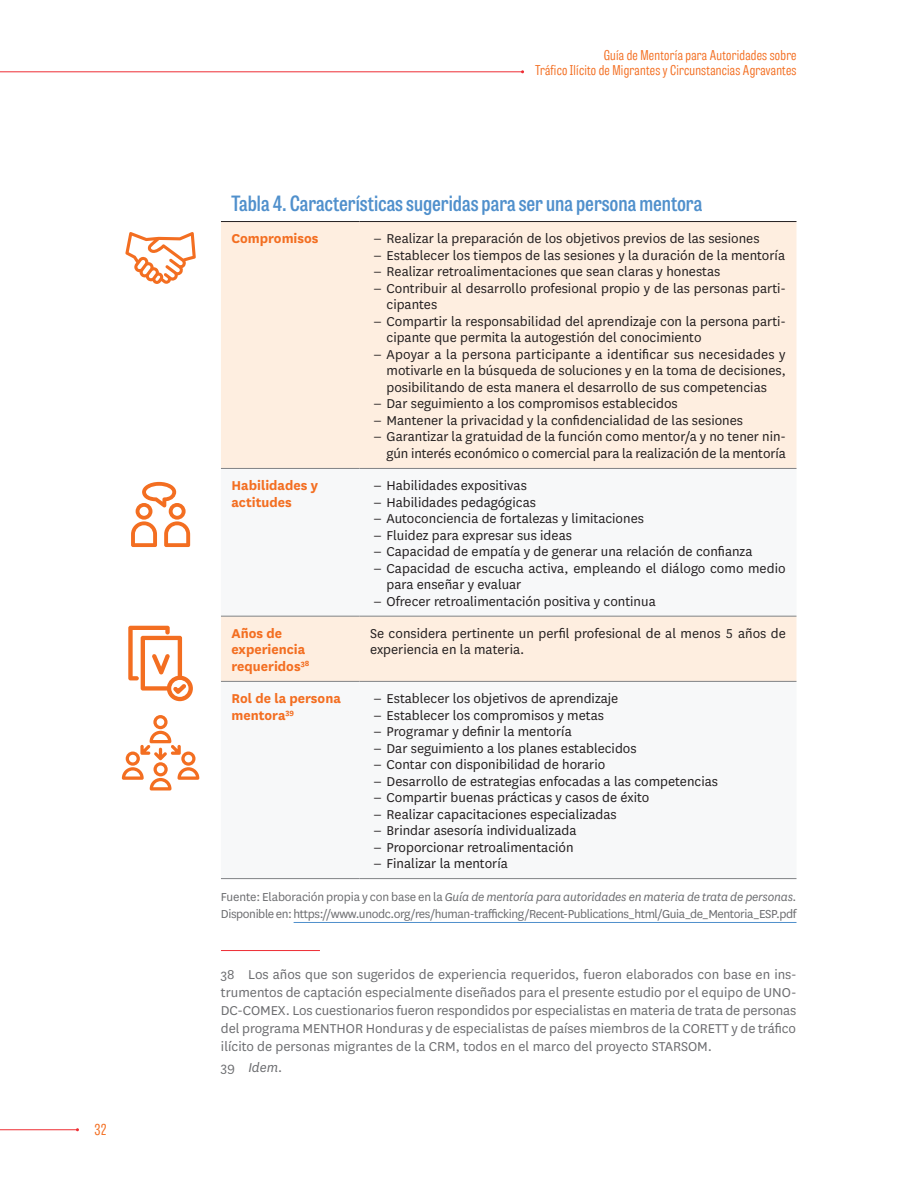
<style>
.page{position:relative;width:918px;height:1188px;background:#fff}
.page>*{position:absolute;margin:0;border:0;box-sizing:border-box;transform-origin:0 0}
.Tabla_Titulo{font:600 21px "Tablet Gothic Condensed";color:#5090cc}
.Tabla_texto{font:15px/16.5px "National";color:#231f20}
.Nota_pie{font:15px/18px "National";color:#6c6d70;text-align:justify}
.Tabla_texto_izquierd{font:700 15px/16.5px "National";color:#f36e21}
.Nota_pie-2{font:italic 15px "National";color:#6c6d70}
.t1{font:15px "Tablet Gothic Comp Lt";color:#f36e21;scale:1.09 1}
.Fuente{font:13.5px/16.5px "National";letter-spacing:-.03em;color:#6c6d70}
.t2{font:13.5px/15px "Tablet Gothic Comp Lt";letter-spacing:.02em;color:#f36e21;text-align:right;scale:1.09 1}
.s1{font-style:italic}
.s2{font-style:normal}
</style>
<div class="page">
<hr style="left:0;top:1129px;width:77px;height:1px;background:#ee2e33">
<hr style="left:0;top:71px;width:523px;height:1px;background:#ee2d34">
<hr style="left:294px;top:922px;width:502px;height:1px;background:#5090cc">
<div style="left:221px;top:222px;width:575px;height:246px;background:#feeee0"></div>
<div style="left:221px;top:615px;width:575px;height:66px;background:#feeee0"></div>
<hr style="left:221px;top:468px;width:139px;height:1px;background:#808285">
<hr style="left:360px;top:468px;width:436px;height:1px;background:#808285">
<hr style="left:221px;top:616px;width:139px;height:1px;background:#808285">
<hr style="left:360px;top:616px;width:436px;height:1px;background:#808285">
<hr style="left:221px;top:681px;width:139px;height:1px;background:#808285">
<hr style="left:360px;top:681px;width:436px;height:1px;background:#808285">
<hr style="left:221px;top:878px;width:139px;height:1px;background:#808285">
<hr style="left:360px;top:878px;width:436px;height:1px;background:#808285">
<hr style="left:221px;top:221px;width:139px;height:1px;background:#231f20">
<hr style="left:360px;top:221px;width:436px;height:1px;background:#231f20">
<hr style="left:221px;top:950px;width:99px;height:1px;background:#ee2d34">
<svg style="left:125px;top:232px;width:71px;height:52px"></svg>
<svg style="left:122px;top:715px;width:77px;height:76px"></svg>
<svg style="left:131px;top:482px;width:59px;height:65px"></svg>
<svg style="left:128px;top:626px;width:65px;height:75px"></svg>
<p class="t1" style="left:95px;top:1120px;width:13px">32</p>
<p class="t2" style="left:535px;top:48px;width:241px">Guía de Mentoría para Autoridades sobre<br>Tráfico Ilícito de Migrantes y Circunstancias Agravantes</p>
<p class="Tabla_Titulo" style="left:231px;top:189px;width:472px">Tabla 4. Características sugeridas para ser una persona mentora</p>
<p class="Tabla_texto_izquierd" style="left:231px;top:230px;width:89px">Compromisos</p>
<p class="Tabla_texto" style="left:373px;top:230px;width:388px">‒ Realizar la preparación de los objetivos previos de las sesiones</p>
<p class="Tabla_texto" style="left:373px;top:246px;width:414px">‒ Establecer los tiempos de las sesiones y la duración de la mentoría</p>
<p class="Tabla_texto" style="left:373px;top:263px;width:349px">‒ Realizar retroalimentaciones que sean claras y honestas</p>
<p class="Tabla_texto" style="left:387px;top:279px;width:401px;text-indent:-14px">‒ Contribuir al desarrollo profesional propio y de las personas parti&shy;cipantes</p>
<p class="Tabla_texto" style="left:387px;top:312px;width:401px;text-indent:-14px">‒ Compartir la responsabilidad del aprendizaje con la persona parti&shy;cipante que permita la autogestión del conocimiento</p>
<p class="Tabla_texto" style="left:387px;top:345px;width:401px;text-align:justify;text-indent:-14px">‒ Apoyar a la persona participante a identificar sus necesidades y motivarle en la búsqueda de soluciones y en la toma de decisiones, posibilitando de esta manera el desarrollo de sus competencias</p>
<p class="Tabla_texto" style="left:373px;top:395px;width:306px">‒ Dar seguimiento a los compromisos establecidos</p>
<p class="Tabla_texto" style="left:373px;top:411px;width:372px">‒ Mantener la privacidad y la confidencialidad de las sesiones</p>
<p class="Tabla_texto" style="left:373px;top:428px;width:414px;text-align:right">‒ Garantizar la gratuidad de la función como mentor/a y no tener nin&shy;gún interés económico o comercial para la realización de la mentoría</p>
<p class="Tabla_texto_izquierd" style="left:231px;top:476px;width:88px">Habilidades y actitudes</p>
<p class="Tabla_texto" style="left:373px;top:477px;width:155px">‒ Habilidades expositivas</p>
<p class="Tabla_texto" style="left:373px;top:493px;width:164px">‒ Habilidades pedagógicas</p>
<p class="Tabla_texto" style="left:373px;top:510px;width:272px">‒ Autoconciencia de fortalezas y limitaciones</p>
<p class="Tabla_texto" style="left:373px;top:526px;width:200px">‒ Fluidez para expresar sus ideas</p>
<p class="Tabla_texto" style="left:373px;top:543px;width:381px">‒ Capacidad de empatía y de generar una relación de confianza</p>
<p class="Tabla_texto" style="left:387px;top:559px;width:401px;text-indent:-14px">‒ Capacidad de escucha activa, empleando el diálogo como medio para enseñar y evaluar</p>
<p class="Tabla_texto" style="left:373px;top:592px;width:284px">‒ Ofrecer retroalimentación positiva y continua</p>
<p class="Tabla_texto_izquierd" style="left:231px;top:624px;width:79px">Años de experiencia requeridos<sup>38</sup></p>
<p class="Tabla_texto" style="left:370px;top:624px;width:417px">Se considera pertinente un perfil profesional de al menos 5 años de experiencia en la materia.</p>
<p class="Tabla_texto_izquierd" style="left:231px;top:689px;width:111px">Rol de la persona mentora<sup>39</sup></p>
<p class="Tabla_texto" style="left:373px;top:690px;width:247px">‒ Establecer los objetivos de aprendizaje</p>
<p class="Tabla_texto" style="left:373px;top:706px;width:232px">‒ Establecer los compromisos y metas</p>
<p class="Tabla_texto" style="left:373px;top:723px;width:200px">‒ Programar y definir la mentoría</p>
<p class="Tabla_texto" style="left:373px;top:739px;width:265px">‒ Dar seguimiento a los planes establecidos</p>
<p class="Tabla_texto" style="left:373px;top:756px;width:234px">‒ Contar con disponibilidad de horario</p>
<p class="Tabla_texto" style="left:373px;top:772px;width:346px">‒ Desarrollo de estrategias enfocadas a las competencias</p>
<p class="Tabla_texto" style="left:373px;top:789px;width:278px">‒ Compartir buenas prácticas y casos de éxito</p>
<p class="Tabla_texto" style="left:373px;top:805px;width:245px">‒ Realizar capacitaciones especializadas</p>
<p class="Tabla_texto" style="left:373px;top:822px;width:205px">‒ Brindar asesoría individualizada</p>
<p class="Tabla_texto" style="left:373px;top:838px;width:202px">‒ Proporcionar retroalimentación</p>
<p class="Tabla_texto" style="left:373px;top:855px;width:136px">‒ Finalizar la mentoría</p>
<p class="Fuente" style="left:221px;top:889px;width:577px">Fuente: Elaboración propia y con base en la <span class="s1">Guía de mentoría para autoridades en materia de trata de personas</span>.<br>Disponible en: https://www.unodc.org/res/human-trafficking/Recent-Publications_html/Guia_de_Mentoria_ESP.pdf</p>
<p class="Nota_pie" style="left:221px;top:965px;width:577px">38 Los años que son sugeridos de experiencia requeridos, fueron elaborados con base en ins&shy;trumentos de captación especialmente diseñados para el presente estudio por el equipo de UNO-DC-COMEX. Los cuestionarios fueron respondidos por especialistas en materia de trata de personas del programa MENTHOR Honduras y de especialistas de países miembros de la CORETT y de tráfico ilícito de personas migrantes de la CRM, todos en el marco del proyecto STARSOM.</p>
<p class="Nota_pie-2" style="left:221px;top:1058px;width:63px"><span class="s2">39</span> Idem.</p>
</div>
